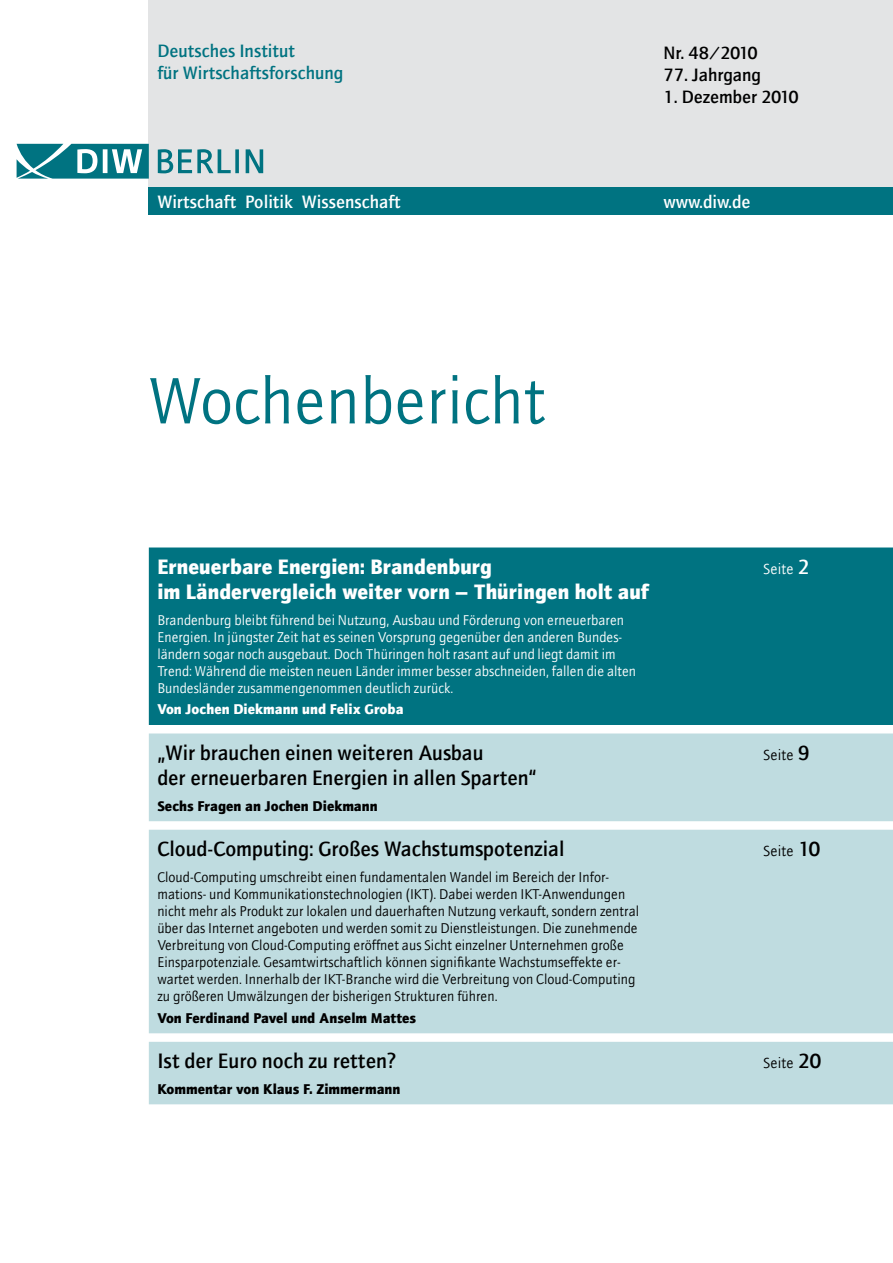
<style>
.page{position:relative;width:893px;height:1263px;background:#fff}
.page>*{position:absolute;margin:0;border:0;box-sizing:border-box;transform-origin:0 0}
.t1{font:66px "AT Quay Sans";color:#007381}
.t2{font:500 21px/25.2px "AT Quay Sans";color:#000}
.t3{font:900 21px/25.2px "AT Quay Sans";color:#fff}
.t4{font:500 18px/21.6px "AT Quay Sans";color:#007381}
.t5{font:500 18px "AT Quay Sans";color:#fff}
.t6{font:500 18px "AT Quay Sans";color:#000}
.t7{font:15px "AT Quay Sans";color:#000}
.t8{font:15px "AT Quay Sans";color:#fff}
.t9{font:14.25px/17.1px "AT Quay Sans";color:#000}
.t10{font:14.25px/17.1px "AT Quay Sans";color:#fff}
.t11{font:900 14.25px "AT Quay Sans";color:#000}
.t12{font:900 14.25px "AT Quay Sans";color:#fff}
.s1{font-weight:500;font-size:21px}
</style>
<div class="page">
<div style="left:149px;top:0;width:744px;height:187px;background:#e3e4e5"></div>
<div style="left:149px;top:187px;width:744px;height:27px;background:#007381"></div>
<svg style="left:17px;top:144px;width:132px;height:35px"></svg>
<svg style="left:158px;top:149px;width:105px;height:24px"></svg>
<div style="left:149px;top:547px;width:744px;height:178px;background:#007381"></div>
<div style="left:149px;top:733px;width:744px;height:371px;background:#bfdce0"></div>
<p class="t4" style="left:157px;top:40px;width:187px">Deutsches Institut<br>für Wirtschaftsforschung</p>
<p class="t6" style="left:663px;top:43px;width:96px">Nr. 48/2010</p>
<p class="t6" style="left:663px;top:64px;width:99px">77. Jahrgang</p>
<p class="t6" style="left:663px;top:86px;width:137px">1. Dezember 2010</p>
<p class="t5" style="left:157px;top:191px;width:245px">Wirtschaft Politik Wissenschaft</p>
<p class="t5" style="left:663px;top:191px;width:88px">www.diw.de</p>
<h1 class="t1" style="left:149px;top:362px;width:399px">Wochenbericht</h1>
<h2 class="t3" style="left:157px;top:554px;width:493px">Erneuerbare Energien: Brandenburg<br>im Ländervergleich weiter vorn – Thüringen holt auf</h2>
<p class="t10" style="left:157px;top:611px;width:480px">Brandenburg bleibt führend bei Nutzung, Ausbau und Förderung von erneuerbaren Energien. In jüngster Zeit hat es seinen Vorsprung gegenüber den anderen Bundes&shy;ländern sogar noch ausgebaut. Doch Thüringen holt rasant auf und liegt damit im Trend: Während die meisten neuen Länder immer besser abschneiden, fallen die alten Bundesländer zusammengenommen deutlich zurück.</p>
<p class="t12" style="left:157px;top:701px;width:248px">Von Jochen Diekmann und Felix Groba</p>
<h2 class="t2" style="left:157px;top:740px;width:381px">„Wir brauchen einen weiteren Ausbau<br>der erneuerbaren Energien in allen Sparten“</h2>
<p class="t11" style="left:157px;top:797px;width:222px">Sechs Fragen an Jochen Diekmann</p>
<h2 class="t2" style="left:157px;top:836px;width:409px">Cloud-Computing: Großes Wachstumspotenzial</h2>
<p class="t9" style="left:157px;top:868px;width:483px">Cloud-Computing umschreibt einen fundamentalen Wandel im Bereich der Infor&shy;mations- und Kommunikationstechnologien (IKT). Dabei werden IKT-Anwendungen nicht mehr als Produkt zur lokalen und dauerhaften Nutzung verkauft, sondern zentral über das Internet angeboten und werden somit zu Dienstleistungen. Die zunehmende Verbreitung von Cloud-Computing eröffnet aus Sicht einzelner Unternehmen große Einsparpotenziale. Gesamtwirtschaftlich können signifikante Wachstumseffekte er&shy;wartet werden. Innerhalb der IKT-Branche wird die Verbreitung von Cloud-Computing zu größeren Umwälzungen der bisherigen Strukturen führen.</p>
<p class="t11" style="left:157px;top:1009px;width:260px">Von Ferdinand Pavel und Anselm Mattes</p>
<h2 class="t2" style="left:157px;top:1048px;width:240px">Ist der Euro noch zu retten?</h2>
<p class="t11" style="left:157px;top:1080px;width:245px">Kommentar von Klaus F. Zimmermann</p>
<p class="t8" style="left:764px;top:560px;width:48px">Seite <span class="s1">2</span></p>
<p class="t7" style="left:764px;top:746px;width:48px">Seite <span class="s1">9</span></p>
<p class="t7" style="left:764px;top:842px;width:58px">Seite <span class="s1">10</span></p>
<p class="t7" style="left:764px;top:1054px;width:60px">Seite <span class="s1">20</span></p>
</div>
